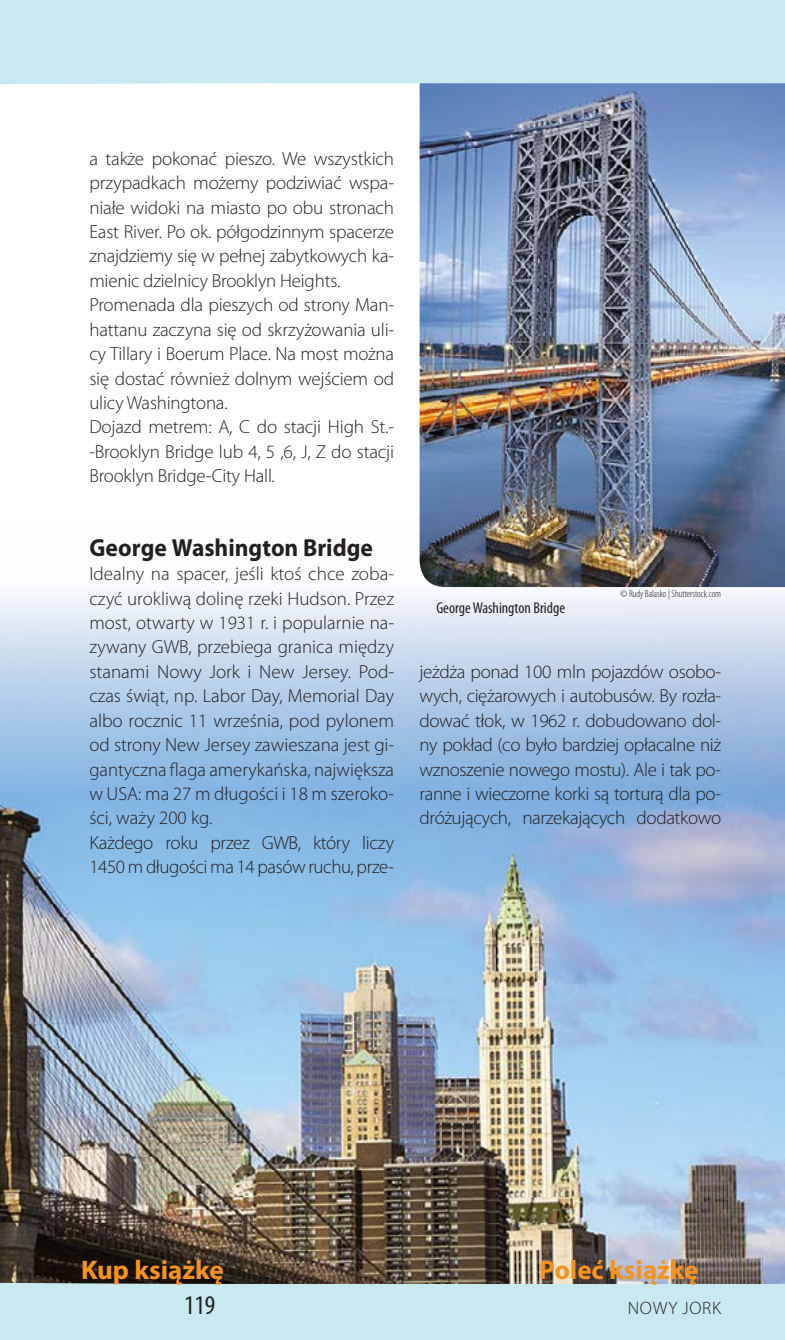
<style>
.page{position:relative;width:785px;height:1340px;background:#fff}
.page>*{position:absolute;margin:0;border:0;box-sizing:border-box;transform-origin:0 0}
.t1{font:700 27px "Myriad Pro";color:#f7931d}
.t2{font:condensed 27px "Myriad Pro";color:#231f20}
.t3{font:700 24.75px "Myriad Pro";color:#231f20;scale:.95 1}
.t4{font:300 18.9px/24.5px "Myriad Pro";letter-spacing:-.01em;color:#231f20}
.t5{font:300 18px "Myriad Pro";letter-spacing:.04em;color:#231f20}
.t6{font:condensed 15.75px "Myriad Pro";color:#231f20}
.t7{font:300 condensed 10.12px "Myriad Pro";color:#231f20}
</style>
<div class="page">
<img style="left:419px;top:107px;width:365px;height:414px">
<svg style="left:0;top:0;width:784px;height:107px;background:#c4e1ec"></svg>
<img style="left:0;top:521px;width:784px;height:722px">
<svg style="left:0;top:1243px;width:784px;height:96px;background:#9baaaa"></svg>
<p class="t4" style="left:89px;top:146px;width:306px">a także pokonać pieszo. We wszystkich przypadkach możemy podziwiać wspa&shy;niałe widoki na miasto po obu stronach East River. Po ok. półgodzinnym spacerze znajdziemy się w pełnej zabytkowych ka&shy;mienic dzielnicy Brooklyn Heights.<br>Promenada dla pieszych od strony Man&shy;hattanu zaczyna się od skrzyżowania uli&shy;cy Tillary i Boerum Place. Na most można się dostać również dolnym wejściem od ulicy Washingtona.<br>Dojazd metrem: A, C do stacji High St.- -Brooklyn Bridge lub 4, 5 ,6, J, Z do stacji Brooklyn Bridge-City Hall.</p>
<h2 class="t3" style="left:89px;top:531px;width:300px">George Washington Bridge</h2>
<p class="t4" style="left:89px;top:561px;width:306px">Idealny na spacer, jeśli ktoś chce zoba&shy;czyć urokliwą dolinę rzeki Hudson. Przez most, otwarty w 1931 r. i popularnie na&shy;zywany GWB, przebiega granica między stanami Nowy Jork i New Jersey. Pod&shy;czas świąt, np. Labor Day, Memorial Day albo rocznic 11 września, pod pylonem od strony New Jersey zawieszana jest gi&shy;gantyczna flaga amerykańska, największa w USA: ma 27 m długości i 18 m szeroko&shy;ści, waży 200 kg.<br>Każdego roku przez GWB, który liczy 1450 m długości ma 14 pasów ruchu, prze-</p>
<p class="t6" style="left:436px;top:598px;width:130px">George Washington Bridge</p>
<p class="t7" style="left:620px;top:588px;width:102px">© Rudy Balasko | Shutterstock.com</p>
<p class="t4" style="left:419px;top:659px;width:303px;text-align:justify">jeżdża ponad 100 mln pojazdów osobo&shy;wych, ciężarowych i autobusów. By rozła&shy;dować tłok, w 1962 r. dobudowano dol&shy;ny pokład (co było bardziej opłacalne niż wznoszenie nowego mostu). Ale i tak po&shy;ranne i wieczorne korki są torturą dla po&shy;dróżujących, narzekających dodatkowo</p>
<h1 class="t1" style="left:81px;top:1252px;width:144px">Kup książkę</h1>
<h1 class="t1" style="left:539px;top:1252px;width:161px">Poleć książkę</h1>
<h1 class="t2" style="left:184px;top:1289px;width:33px">119</h1>
<p class="t5" style="left:627px;top:1297px;width:95px">NOWY JORK</p>
</div>
